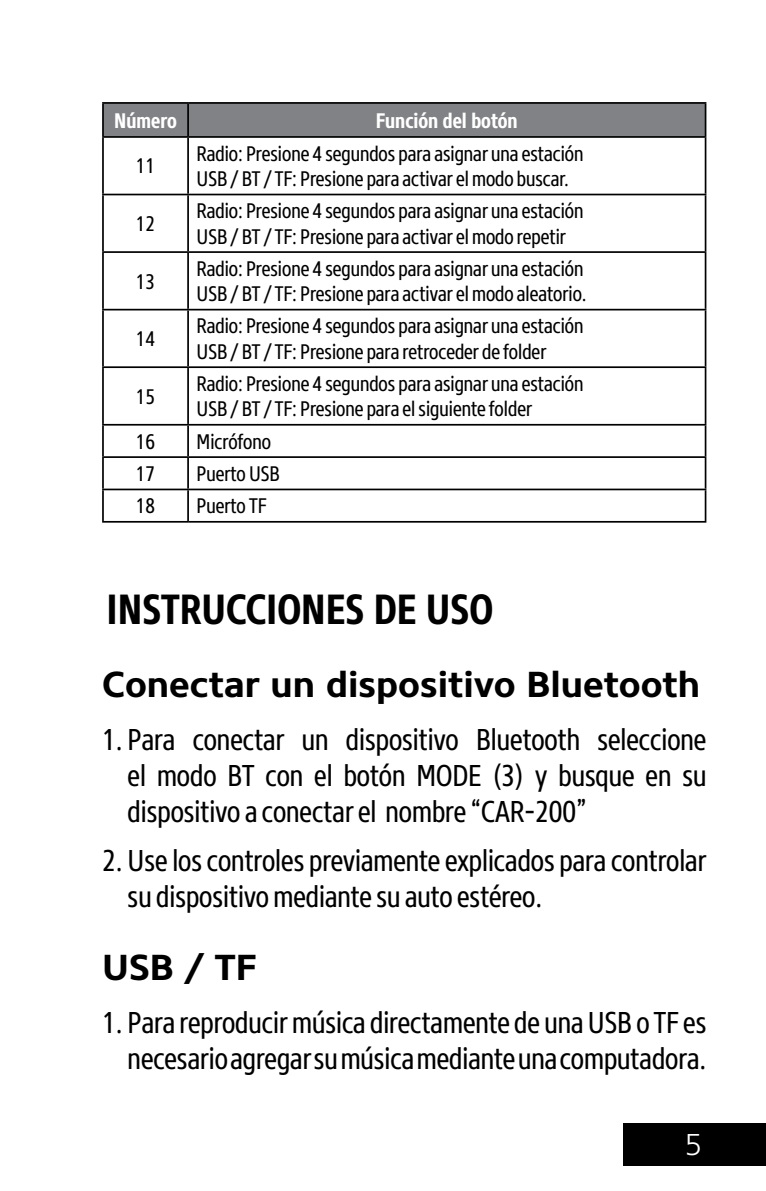
<style>
.page{position:relative;width:766px;height:1191px;background:#fff}
.page>*{position:absolute;margin:0;border:0;box-sizing:border-box;transform-origin:0 0}
.t1{font:700 42px "Core Sans N67 Cn";color:#000}
.t2{font:700 36px "Core Sans N65";color:#000}
.t3{font:30px/36px "Core Sans N47 Cn";color:#000;text-align:justify}
.t4{font:300 30px "Core Sans N35";color:#fff}
.t5{font:21px/25.2px "Core Sans N47 Cn";color:#000}
.t6{font:700 21px "Core Sans N67 Cn";color:#fff}
</style>
<div class="page">
<div style="left:622px;top:1123px;width:143px;height:42px;background:#000"></div>
<div style="left:104px;top:104px;width:600px;height:32px;background:#808285"></div>
<hr style="left:102px;top:102px;width:86px;height:2px;background:#000">
<hr style="left:102px;top:104px;width:2px;height:32px;background:#000">
<hr style="left:188px;top:102px;width:518px;height:2px;background:#000">
<hr style="left:187px;top:104px;width:2px;height:32px;background:#000">
<hr style="left:704px;top:104px;width:2px;height:32px;background:#000">
<hr style="left:102px;top:136px;width:86px;height:2px;background:#000">
<hr style="left:102px;top:138px;width:2px;height:56px;background:#000">
<hr style="left:188px;top:136px;width:518px;height:2px;background:#000">
<hr style="left:187px;top:138px;width:2px;height:56px;background:#000">
<hr style="left:704px;top:138px;width:2px;height:56px;background:#000">
<hr style="left:102px;top:194px;width:86px;height:1px;background:#000">
<hr style="left:102px;top:195px;width:2px;height:56px;background:#000">
<hr style="left:188px;top:194px;width:518px;height:1px;background:#000">
<hr style="left:187px;top:195px;width:2px;height:56px;background:#000">
<hr style="left:704px;top:195px;width:2px;height:56px;background:#000">
<hr style="left:102px;top:251px;width:86px;height:2px;background:#000">
<hr style="left:102px;top:253px;width:2px;height:56px;background:#000">
<hr style="left:188px;top:251px;width:518px;height:2px;background:#000">
<hr style="left:187px;top:253px;width:2px;height:56px;background:#000">
<hr style="left:704px;top:253px;width:2px;height:56px;background:#000">
<hr style="left:102px;top:309px;width:86px;height:1px;background:#000">
<hr style="left:102px;top:310px;width:2px;height:56px;background:#000">
<hr style="left:188px;top:309px;width:518px;height:1px;background:#000">
<hr style="left:187px;top:310px;width:2px;height:56px;background:#000">
<hr style="left:704px;top:310px;width:2px;height:56px;background:#000">
<hr style="left:102px;top:366px;width:86px;height:2px;background:#000">
<hr style="left:102px;top:368px;width:2px;height:56px;background:#000">
<hr style="left:188px;top:366px;width:518px;height:2px;background:#000">
<hr style="left:187px;top:368px;width:2px;height:56px;background:#000">
<hr style="left:704px;top:368px;width:2px;height:56px;background:#000">
<hr style="left:102px;top:424px;width:86px;height:1px;background:#000">
<hr style="left:102px;top:425px;width:2px;height:31px;background:#000">
<hr style="left:188px;top:424px;width:518px;height:1px;background:#000">
<hr style="left:187px;top:425px;width:2px;height:31px;background:#000">
<hr style="left:704px;top:425px;width:2px;height:31px;background:#000">
<hr style="left:102px;top:456px;width:86px;height:2px;background:#000">
<hr style="left:102px;top:458px;width:2px;height:30px;background:#000">
<hr style="left:188px;top:456px;width:518px;height:2px;background:#000">
<hr style="left:187px;top:458px;width:2px;height:30px;background:#000">
<hr style="left:704px;top:458px;width:2px;height:30px;background:#000">
<hr style="left:102px;top:488px;width:86px;height:2px;background:#000">
<hr style="left:102px;top:490px;width:2px;height:31px;background:#000">
<hr style="left:188px;top:488px;width:518px;height:2px;background:#000">
<hr style="left:187px;top:490px;width:2px;height:31px;background:#000">
<hr style="left:704px;top:490px;width:2px;height:31px;background:#000">
<hr style="left:102px;top:521px;width:86px;height:1px;background:#000">
<hr style="left:188px;top:521px;width:518px;height:1px;background:#000">
<p class="t6" style="left:114px;top:107px;width:64px">NÚMERO</p>
<p class="t6" style="left:376px;top:107px;width:143px">FUNCIÓN DEL BOTÓN</p>
<p class="t5" style="left:136px;top:153px;width:21px">11</p>
<p class="t5" style="left:196px;top:141px;width:388px">Radio: Presione 4 segundos para asignar una estación<br>USB / BT / TF: Presione para activar el modo buscar.</p>
<p class="t5" style="left:136px;top:211px;width:21px">12</p>
<p class="t5" style="left:136px;top:268px;width:21px">13</p>
<p class="t5" style="left:136px;top:326px;width:21px">14</p>
<p class="t5" style="left:136px;top:383px;width:21px">15</p>
<p class="t5" style="left:196px;top:198px;width:388px">Radio: Presione 4 segundos para asignar una estación<br>USB / BT / TF: Presione para activar el modo repetir</p>
<p class="t5" style="left:196px;top:256px;width:391px">Radio: Presione 4 segundos para asignar una estación<br>USB / BT / TF: Presione para activar el modo aleatorio.</p>
<p class="t5" style="left:196px;top:313px;width:388px">Radio: Presione 4 segundos para asignar una estación<br>USB / BT / TF: Presione para retroceder de folder</p>
<p class="t5" style="left:196px;top:371px;width:388px">Radio: Presione 4 segundos para asignar una estación<br>USB / BT / TF: Presione para el siguiente folder</p>
<p class="t5" style="left:136px;top:428px;width:21px">16</p>
<p class="t5" style="left:196px;top:428px;width:76px">Micrófono</p>
<p class="t5" style="left:136px;top:461px;width:21px">17</p>
<p class="t5" style="left:196px;top:461px;width:85px">Puerto USB</p>
<p class="t5" style="left:136px;top:493px;width:21px">18</p>
<p class="t5" style="left:196px;top:493px;width:71px">Puerto TF</p>
<h1 class="t1" style="left:107px;top:582px;width:388px">INSTRUCCIONES DE USO</h1>
<h2 class="t2" style="left:102px;top:661px;width:599px">Conectar un dispositivo Bluetooth</h2>
<h3 class="t3" style="left:128px;top:721px;width:580px;text-indent:-26px">1. Para conectar un dispositivo Bluetooth seleccione el modo BT con el botón MODE (3) y busque en su dispositivo a conectar el nombre “CAR-200”</h3>
<h3 class="t3" style="left:128px;top:842px;width:580px;text-indent:-26px">2. Use los controles previamente explicados para controlar su dispositivo mediante su auto estéreo.</h3>
<h2 class="t2" style="left:102px;top:944px;width:156px">USB / TF</h2>
<h3 class="t3" style="left:102px;top:1004px;width:605px;text-align:right">1. Para reproducir música directamente de una USB o TF es necesario agregar su música mediante una computadora.</h3>
<h3 class="t4" style="left:684px;top:1125px;width:19px">5</h3>
</div>
